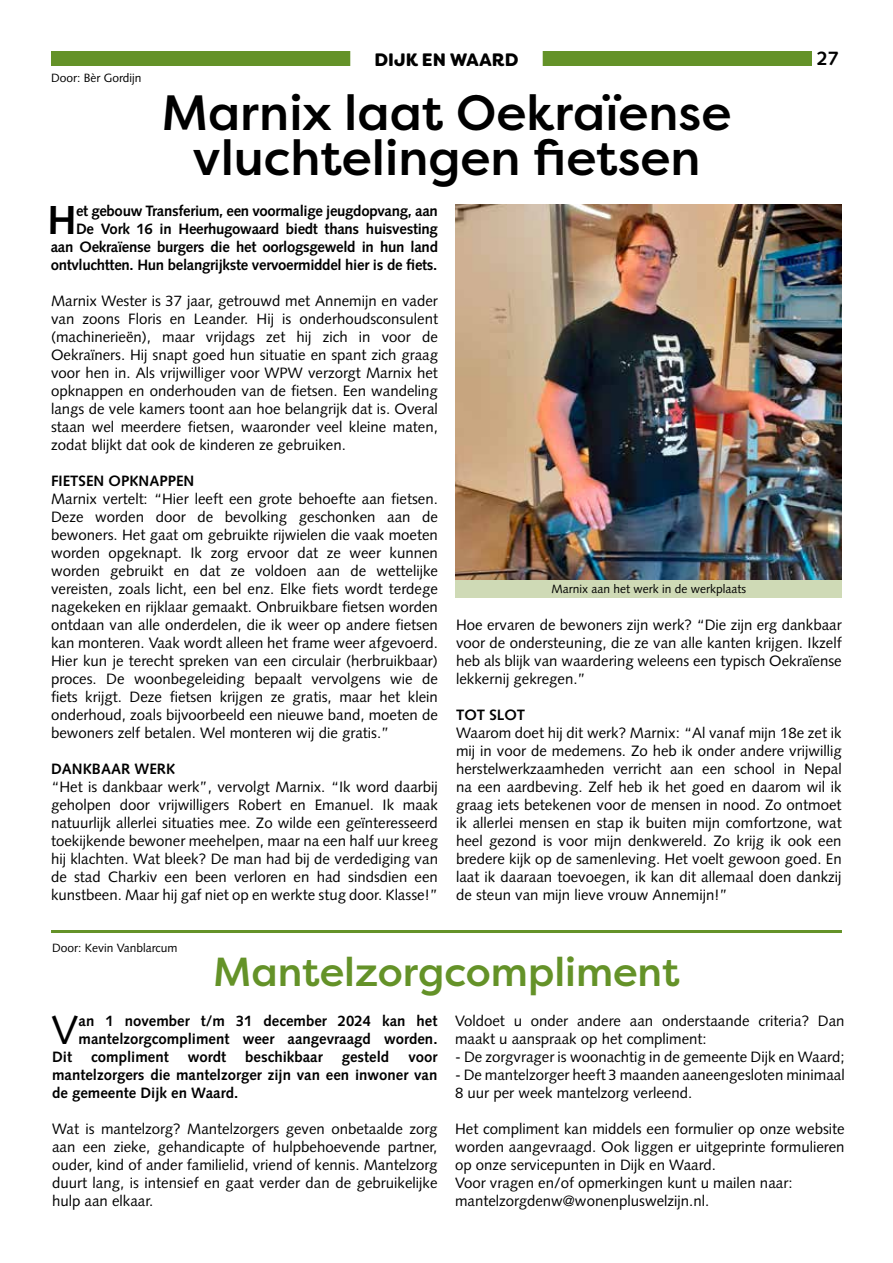
<style>
.page{position:relative;width:893px;height:1263px;background:#fff}
.page>*{position:absolute;margin:0;border:0;box-sizing:border-box;transform-origin:0 0}
.t1{font:500 49.5px/45px "Filson Pro";color:#000;text-align:center}
.t2{font:500 40.5px "Filson Pro";color:#649228}
.t3{font:700 40.5px "Syntax LT Std";color:#000}
.t4{font:40.5px "Syntax LT Std";color:#000}
.t5{font:700 19.5px "Syntax LT Std";color:#000}
.t6{font:900 18px "Filson Soft";color:#000}
.t7{font:15px/18px "Syntax LT Std";color:#000;text-align:justify}
.t8{font:700 15px/18px "Syntax LT Std";letter-spacing:-.01em;color:#000;text-align:right}
.t9{font:12px "Syntax LT Std";color:#000}
</style>
<div class="page">
<div style="left:51px;top:51px;width:760px;height:15px;background:#649228"></div>
<div style="left:351px;top:49px;width:191px;height:21px;background:#fff"></div>
<img style="left:455px;top:205px;width:387px;height:375px">
<div style="left:455px;top:580px;width:387px;height:18px;background:#cfdab6"></div>
<hr style="left:51px;top:930px;width:791px;height:3px;background:#649228">
<p class="t9" style="left:51px;top:71px;width:92px">Door: Bèr Gordijn</p>
<p class="t6" style="left:375px;top:48px;width:145px">DIJK EN WAARD</p>
<h1 class="t1" style="left:162px;top:89px;width:571px">Marnix laat Oekraïense vluchtelingen fietsen</h1>
<h3 class="t5" style="left:817px;top:47px;width:23px">27</h3>
<p class="t8" style="left:51px;top:202px;width:389px">et gebouw Transferium, een voormalige jeugdopvang, aan<br>De Vork 16 in Heerhugowaard biedt thans huisvesting aan Oekraïense burgers die het oorlogsgeweld in hun land ontvluchtten. Hun belangrijkste vervoermiddel hier is de fiets.</p>
<p class="t7" style="left:51px;top:292px;width:388px">Marnix Wester is 37 jaar, getrouwd met Annemijn en vader van zoons Floris en Leander. Hij is onderhoudsconsulent (machinerieën), maar vrijdags zet hij zich in voor de Oekraïners. Hij snapt goed hun situatie en spant zich graag voor hen in. Als vrijwilliger voor WPW verzorgt Marnix het opknappen en onderhouden van de fietsen. Een wandeling langs de vele kamers toont aan hoe belangrijk dat is. Overal staan wel meerdere fietsen, waaronder veel kleine maten, zodat blijkt dat ook de kinderen ze gebruiken.</p>
<p class="t8" style="left:51px;top:472px;width:145px">FIETSEN OPKNAPPEN</p>
<p class="t7" style="left:51px;top:490px;width:388px">Marnix vertelt: “Hier leeft een grote behoefte aan fietsen.<br>Deze worden door de bevolking geschonken aan de bewoners. Het gaat om gebruikte rijwielen die vaak moeten worden opgeknapt. Ik zorg ervoor dat ze weer kunnen worden gebruikt en dat ze voldoen aan de wettelijke vereisten, zoals licht, een bel enz. Elke fiets wordt terdege nagekeken en rijklaar gemaakt. Onbruikbare fietsen worden ontdaan van alle onderdelen, die ik weer op andere fietsen kan monteren. Vaak wordt alleen het frame weer afgevoerd.<br>Hier kun je terecht spreken van een circulair (herbruikbaar) proces. De woonbegeleiding bepaalt vervolgens wie de fiets krijgt. Deze fietsen krijgen ze gratis, maar het klein onderhoud, zoals bijvoorbeeld een nieuwe band, moeten de bewoners zelf betalen. Wel monteren wij die gratis.”</p>
<p class="t8" style="left:51px;top:760px;width:126px">DANKBAAR WERK</p>
<p class="t7" style="left:51px;top:778px;width:388px">“Het is dankbaar werk”, vervolgt Marnix. “Ik word daarbij geholpen door vrijwilligers Robert en Emanuel. Ik maak natuurlijk allerlei situaties mee. Zo wilde een geïnteresseerd toekijkende bewoner meehelpen, maar na een half uur kreeg hij klachten. Wat bleek? De man had bij de verdediging van de stad Charkiv een been verloren en had sindsdien een kunstbeen. Maar hij gaf niet op en werkte stug door. Klasse!”</p>
<h2 class="t3" style="left:48px;top:197px;width:31px">H</h2>
<p class="t9" style="left:52px;top:940px;width:127px">Door: Kevin Vanblarcum</p>
<p class="t9" style="left:551px;top:582px;width:196px">Marnix aan het werk in de werkplaats</p>
<p class="t7" style="left:456px;top:616px;width:387px">Hoe ervaren de bewoners zijn werk? “Die zijn erg dankbaar voor de ondersteuning, die ze van alle kanten krijgen. Ikzelf heb als blijk van waardering weleens een typisch Oekraïense lekkernij gekregen.”</p>
<p class="t8" style="left:456px;top:706px;width:71px">TOT SLOT</p>
<p class="t7" style="left:456px;top:724px;width:387px">Waarom doet hij dit werk? Marnix: “Al vanaf mijn 18e zet ik mij in voor de medemens. Zo heb ik onder andere vrijwillig herstelwerkzaamheden verricht aan een school in Nepal na een aardbeving. Zelf heb ik het goed en daarom wil ik graag iets betekenen voor de mensen in nood. Zo ontmoet ik allerlei mensen en stap ik buiten mijn comfortzone, wat heel gezond is voor mijn denkwereld. Zo krijg ik ook een bredere kijk op de samenleving. Het voelt gewoon goed. En laat ik daaraan toevoegen, ik kan dit allemaal doen dankzij de steun van mijn lieve vrouw Annemijn!”</p>
<h2 class="t2" style="left:213px;top:944px;width:468px">Mantelzorgcompliment</h2>
<h2 class="t4" style="left:52px;top:1006px;width:29px">V</h2>
<p class="t8" style="left:79px;top:1012px;width:360px;text-align:left">an 1 november t/m 31 december 2024 kan het mantelzorgcompliment weer aangevraagd worden.</p>
<p class="t8" style="left:52px;top:1048px;width:21px">Dit</p>
<p class="t8" style="left:91px;top:1048px;width:79px">compliment</p>
<p class="t8" style="left:188px;top:1048px;width:40px">wordt</p>
<p class="t8" style="left:245px;top:1048px;width:79px">beschikbaar</p>
<p class="t8" style="left:342px;top:1048px;width:49px">gesteld</p>
<p class="t8" style="left:52px;top:1048px;width:387px;text-align:justify;text-indent:356px">voor mantelzorgers die mantelzorger zijn van een inwoner van de gemeente Dijk en Waard.</p>
<p class="t7" style="left:52px;top:1120px;width:387px">Wat is mantelzorg? Mantelzorgers geven onbetaalde zorg aan een zieke, gehandicapte of hulpbehoevende partner, ouder, kind of ander familielid, vriend of kennis. Mantelzorg duurt lang, is intensief en gaat verder dan de gebruikelijke hulp aan elkaar.</p>
<p class="t7" style="left:455px;top:1012px;width:391px">Voldoet u onder andere aan onderstaande criteria? Dan maakt u aanspraak op het compliment:</p>
<p class="t7" style="left:455px;top:1048px;width:391px">- De zorgvrager is woonachtig in de gemeente Dijk en Waard;</p>
<p class="t7" style="left:455px;top:1066px;width:391px">- De mantelzorger heeft 3 maanden aaneengesloten minimaal<br>8 uur per week mantelzorg verleend.</p>
<p class="t7" style="left:455px;top:1120px;width:391px;text-align:left">Het compliment kan middels een formulier op onze website worden aangevraagd. Ook liggen er uitgeprinte formulieren op onze servicepunten in Dijk en Waard.<br>Voor vragen en/of opmerkingen kunt u mailen naar: mantelzorgdenw@wonenpluswelzijn.nl.</p>
</div>
